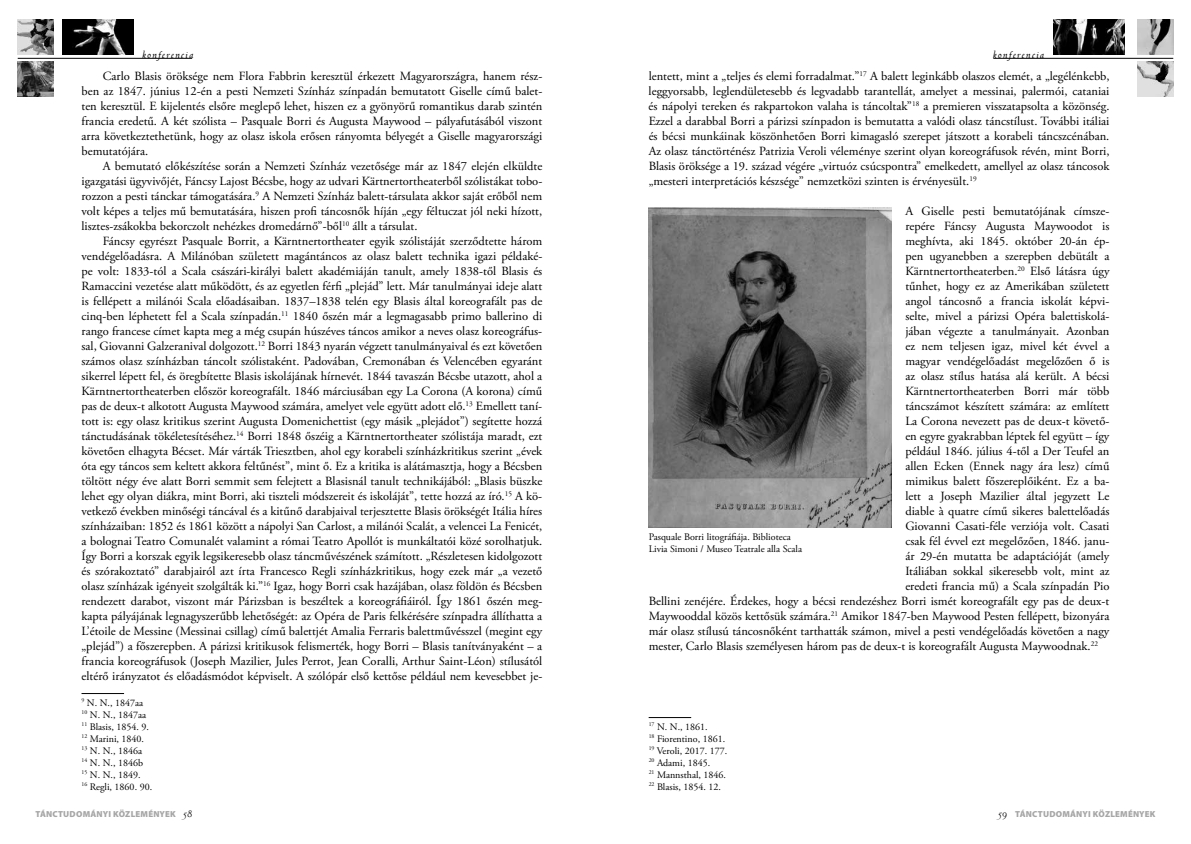
<style>
.page{position:relative;width:1191px;height:844px;background:#fff}
.page>*{position:absolute;margin:0;border:0;box-sizing:border-box;transform-origin:0 0}
.t1{font:12.5px/15px "Adobe Garamond Pro";color:#000;text-align:justify}
.t2{font:italic 11.25px "Venetian 301 Dm PFL";letter-spacing:.1em;color:#000}
.t3{font:10px/12px "Adobe Garamond Pro";color:#000}
.t4{font:900 8.75px "Myriad Pro";letter-spacing:.025em;color:#a6a6a6}
.s1{font-family:"Venetian 301 Dm PFL";font-weight:400;font-style:italic;font-size:11.25px;color:#000}
</style>
<div class="page">
<hr style="left:81px;top:693px;width:43px;height:1px;background:#000">
<hr style="left:648px;top:717px;width:43px;height:1px;background:#000">
<img style="left:648px;top:207px;width:243px;height:320px">
<hr style="left:993px;top:58px;width:180px;height:1px;background:#000">
<img style="left:1053px;top:19px;width:71px;height:36px">
<img style="left:1137px;top:19px;width:36px;height:36px">
<img style="left:1137px;top:61px;width:36px;height:36px">
<hr style="left:18px;top:58px;width:174px;height:1px;background:#000">
<img style="left:18px;top:19px;width:35px;height:36px">
<img style="left:63px;top:19px;width:70px;height:36px">
<img style="left:18px;top:61px;width:35px;height:36px">
<p class="t2" style="left:142px;top:48px;width:53px">konferencia</p>
<p class="t2" style="left:993px;top:48px;width:53px">konferencia</p>
<p class="t1" style="left:81px;top:69px;width:462px;text-indent:21px">Carlo Blasis öröksége nem Flora Fabbrin keresztül érkezett Magyarországra, hanem rész&shy;ben az 1847. június 12-én a pesti Nemzeti Színház színpadán bemutatott Giselle című balet&shy;ten keresztül. E kijelentés elsőre meglepő lehet, hiszen ez a gyönyörű romantikus darab szintén francia eredetű. A két szólista – Pasquale Borri és Augusta Maywood – pályafutásából viszont arra következtethetünk, hogy az olasz iskola erősen rányomta bélyegét a Giselle magyarországi bemutatójára.</p>
<p class="t1" style="left:81px;top:159px;width:462px;text-indent:21px">A bemutató előkészítése során a Nemzeti Színház vezetősége már az 1847 elején elküldte igazgatási ügyvivőjét, Fáncsy Lajost Bécsbe, hogy az udvari Kärtnertortheaterből szólistákat tobo&shy;rozzon a pesti tánckar támogatására.<sup>9</sup> A Nemzeti Színház balett-társulata akkor saját erőből nem volt képes a teljes mű bemutatására, hiszen profi táncosnők híján „egy féltuczat jól neki hízott, lisztes-zsákokba bekorczolt nehézkes dromedárnő”-ből<sup>10</sup> állt a társulat.</p>
<p class="t1" style="left:81px;top:234px;width:462px;text-indent:21px">Fáncsy egyrészt Pasquale Borrit, a Kärntnertortheater egyik szólistáját szerződtette három vendégelőadásra. A Milánóban született magántáncos az olasz balett technika igazi példaké&shy;pe volt: 1833-tól a Scala császári-királyi balett akadémiáján tanult, amely 1838-től Blasis és Ramaccini vezetése alatt működött, és az egyetlen férfi „plejád” lett. Már tanulmányai ideje alatt is fellépett a milánói Scala előadásaiban. 1837–1838 telén egy Blasis által koreografált pas de cinq-ben léphetett fel a Scala színpadán.<sup>11</sup> 1840 őszén már a legmagasabb primo ballerino di rango francese címet kapta meg a még csupán húszéves táncos amikor a neves olasz koreográfus&shy;sal, Giovanni Galzeranival dolgozott.<sup>12</sup> Borri 1843 nyarán végzett tanulmányaival és ezt követően számos olasz színházban táncolt szólistaként. Padovában, Cremonában és Velencében egyaránt sikerrel lépett fel, és öregbítette Blasis iskolájának hírnevét. 1844 tavaszán Bécsbe utazott, ahol a Kärntnertortheaterben először koreografált. 1846 márciusában egy La Corona (A korona) című pas de deux-t alkotott Augusta Maywood számára, amelyet vele együtt adott elő.<sup>13</sup> Emellett taní&shy;tott is: egy olasz kritikus szerint Augusta Domenichettist (egy másik „plejádot”) segítette hozzá tánctudásának tökéletesítéséhez.<sup>14</sup> Borri 1848 őszéig a Kärntnertortheater szólistája maradt, ezt követően elhagyta Bécset. Már várták Triesztben, ahol egy korabeli színházkritikus szerint „évek óta egy táncos sem keltett akkora feltűnést”, mint ő. Ez a kritika is alátámasztja, hogy a Bécsben töltött négy éve alatt Borri semmit sem felejtett a Blasisnál tanult technikájából: „Blasis büszke lehet egy olyan diákra, mint Borri, aki tiszteli módszereit és iskoláját”, tette hozzá az író.<sup>15</sup> A kö&shy;vetkező években minőségi táncával és a kitűnő darabjaival terjesztette Blasis örökségét Itália híres színházaiban: 1852 és 1861 között a nápolyi San Carlost, a milánói Scalát, a velencei La Fenicét, a bolognai Teatro Comunalét valamint a római Teatro Apollót is munkáltatói közé sorolhatjuk.<br>Így Borri a korszak egyik legsikeresebb olasz táncművészének számított. „Részletesen kidolgozott és szórakoztató” darabjairól azt írta Francesco Regli színházkritikus, hogy ezek már „a vezető olasz színházak igényeit szolgálták ki.”<sup>16</sup> Igaz, hogy Borri csak hazájában, olasz földön és Bécsben rendezett darabot, viszont már Párizsban is beszéltek a koreográfiáiról. Így 1861 őszén meg&shy;kapta pályájának legnagyszerűbb lehetőségét: az Opéra de Paris felkérésére színpadra állíthatta a L’étoile de Messine (Messinai csillag) című balettjét Amalia Ferraris balettművésszel (megint egy „plejád”) a főszerepben. A párizsi kritikusok felismerték, hogy Borri – Blasis tanítványaként – a francia koreográfusok (Joseph Mazilier, Jules Perrot, Jean Coralli, Arthur Saint-Léon) stílusától eltérő irányzatot és előadásmódot képviselt. A szólópár első kettőse például nem kevesebbet je-</p>
<p class="t3" style="left:81px;top:696px;width:72px"><sup>9</sup> N. N., 1847aa<br><sup>10</sup> N. N., 1847aa<br><sup>11</sup> Blasis, 1854. 9.<br><sup>12</sup> Marini, 1840.<br><sup>13</sup> N. N., 1846a<br><sup>14</sup> N. N., 1846b<br><sup>15</sup> N. N., 1849.<br><sup>16</sup> Regli, 1860. 90.</p>
<p class="t1" style="left:648px;top:69px;width:462px">lentett, mint a „teljes és elemi forradalmat.”<sup>17</sup> A balett leginkább olaszos elemét, a „legélénkebb, leggyorsabb, leglendületesebb és legvadabb tarantellát, amelyet a messinai, palermói, cataniai és nápolyi tereken és rakpartokon valaha is táncoltak”<sup>18</sup> a premieren visszatapsolta a közönség.<br>Ezzel a darabbal Borri a párizsi színpadon is bemutatta a valódi olasz táncstílust. További itáliai és bécsi munkáinak köszönhetően Borri kimagasló szerepet játszott a korabeli táncszcénában.<br>Az olasz tánctörténész Patrizia Veroli véleménye szerint olyan koreográfusok révén, mint Borri, Blasis öröksége a 19. század végére „virtuóz csúcspontra” emelkedett, amellyel az olasz táncosok „mesteri interpretációs készsége” nemzetközi szinten is érvényesült.<sup>19</sup></p>
<p class="t1" style="left:905px;top:204px;width:206px">A Giselle pesti bemutatójának címsze-</p>
<p class="t1" style="left:905px;top:219px;width:205px">repére Fáncsy Augusta Maywoodot is</p>
<p class="t1" style="left:905px;top:234px;width:206px">meghívta, aki 1845. október 20-án ép-</p>
<p class="t1" style="left:905px;top:249px;width:206px">pen ugyanebben a szerepben debütált a</p>
<p class="t1" style="left:905px;top:264px;width:206px">Kärntnertortheaterben.<sup>20</sup> Első látásra úgy</p>
<p class="t1" style="left:905px;top:279px;width:206px">tűnhet, hogy ez az Amerikában született</p>
<p class="t1" style="left:905px;top:294px;width:206px">angol táncosnő a francia iskolát képvi-</p>
<p class="t1" style="left:905px;top:309px;width:206px">selte, mivel a párizsi Opéra balettiskolá-</p>
<p class="t1" style="left:905px;top:324px;width:206px">jában végezte a tanulmányait. Azonban</p>
<p class="t1" style="left:905px;top:339px;width:206px">ez nem teljesen igaz, mivel két évvel a</p>
<p class="t1" style="left:905px;top:354px;width:206px">magyar vendégelőadást megelőzően ő is</p>
<p class="t1" style="left:905px;top:369px;width:206px">az olasz stílus hatása alá került. A bécsi</p>
<p class="t1" style="left:905px;top:384px;width:206px">Kärntnertortheaterben Borri már több</p>
<p class="t1" style="left:905px;top:399px;width:206px">táncszámot készített számára: az említett</p>
<p class="t1" style="left:905px;top:414px;width:206px">La Corona nevezett pas de deux-t követő-</p>
<p class="t1" style="left:905px;top:429px;width:206px">en egyre gyakrabban léptek fel együtt – így</p>
<p class="t1" style="left:905px;top:444px;width:206px">például 1846. július 4-től a Der Teufel an</p>
<p class="t1" style="left:905px;top:459px;width:206px">allen Ecken (Ennek nagy ára lesz) című</p>
<p class="t1" style="left:905px;top:474px;width:205px">mimikus balett főszereplőiként. Ez a ba-</p>
<p class="t1" style="left:905px;top:489px;width:205px">lett a Joseph Mazilier által jegyzett Le</p>
<p class="t1" style="left:905px;top:504px;width:205px">diable à quatre című sikeres balettelőadás</p>
<p class="t1" style="left:905px;top:519px;width:206px">Giovanni Casati-féle verziója volt. Casati</p>
<p class="t1" style="left:905px;top:534px;width:205px">csak fél évvel ezt megelőzően, 1846. janu-</p>
<p class="t1" style="left:905px;top:549px;width:206px">ár 29-én mutatta be adaptációját (amely</p>
<p class="t1" style="left:905px;top:564px;width:206px">Itáliában sokkal sikeresebb volt, mint az</p>
<p class="t1" style="left:905px;top:579px;width:205px">eredeti francia mű) a Scala színpadán Pio</p>
<p class="t1" style="left:648px;top:594px;width:462px">Bellini zenéjére. Érdekes, hogy a bécsi rendezéshez Borri ismét koreografált egy pas de deux-t</p>
<p class="t1" style="left:648px;top:609px;width:462px">Maywooddal közös kettősük számára.<sup>21</sup> Amikor 1847-ben Maywood Pesten fellépett, bizonyára</p>
<p class="t1" style="left:648px;top:624px;width:462px">már olasz stílusú táncosnőként tarthatták számon, mivel a pesti vendégelőadás követően a nagy</p>
<p class="t1" style="left:648px;top:639px;width:451px">mester, Carlo Blasis személyesen három pas de deux-t is koreografált Augusta Maywoodnak.<sup>22</sup></p>
<p class="t3" style="left:648px;top:531px;width:155px">Pasquale Borri litográfiája. Biblioteca<br>Livia Simoni / Museo Teatrale alla Scala</p>
<p class="t3" style="left:648px;top:720px;width:80px"><sup>17</sup> N. N., 1861.<br><sup>18</sup> Fiorentino, 1861.<br><sup>19</sup> Veroli, 2017. 177.<br><sup>20</sup> Adami, 1845.<br><sup>21</sup> Mannsthal, 1846.<br><sup>22</sup> Blasis, 1854. 12.</p>
<p class="t4" style="left:35px;top:808px;width:158px">TÁNCTUDOMÁNYI KÖZLEMÉNYEK <span class="s1">58</span></p>
<p class="t4" style="left:998px;top:808px;width:159px"><span class="s1">59</span> TÁNCTUDOMÁNYI KÖZLEMÉNYEK</p>
</div>
